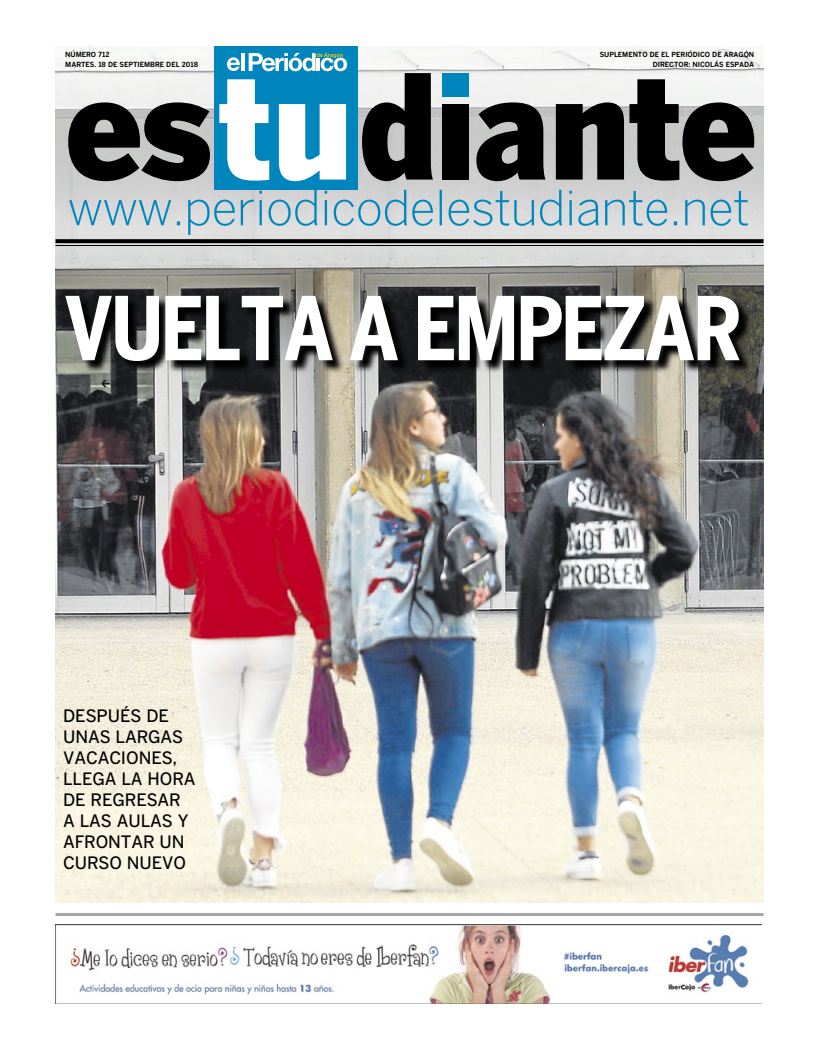
<style>
.page{position:relative;width:819px;height:1049px;background:#fff}
.page>*{position:absolute;margin:0;border:0;box-sizing:border-box;transform-origin:0 0}
.t1{font:700 condensed 87px "Zimmer";letter-spacing:-.025em;color:#fff}
.t2{font:500 17px/21px "Zimmer";letter-spacing:-.005em;color:#000}
.t3{font:700 7px/10.2px "Zimmer";letter-spacing:-.005em;color:#000}
</style>
<div class="page">
<img style="left:56px;top:46px;width:708px;height:857px">
<div style="left:215px;top:46px;width:143px;height:143px;background:#0086bd"></div>
<svg style="left:279px;top:104px;width:67px;height:77px"></svg>
<svg style="left:219px;top:79px;width:50px;height:102px"></svg>
<svg style="left:227px;top:57px;width:13px;height:14px"></svg>
<hr style="left:241px;top:53px;width:3px;height:18px;background:#fff">
<svg style="left:249px;top:53px;width:98px;height:18px"></svg>
<svg style="left:69px;top:190px;width:679px;height:45px"></svg>
<svg style="left:56px;top:239px;width:708px;height:4px;fill:#000"></svg>
<hr style="left:56px;top:245px;width:708px;height:1px;background:#000">
<svg style="left:68px;top:102px;width:142px;height:79px"></svg>
<svg style="left:362px;top:73px;width:71px;height:108px"></svg>
<div style="left:443px;top:104px;width:26px;height:76px;background:#000"></div>
<svg style="left:476px;top:102px;width:70px;height:79px"></svg>
<svg style="left:556px;top:79px;width:198px;height:102px"></svg>
<div style="left:443px;top:73px;width:26px;height:24px;background:#0086bd"></div>
<svg style="left:66px;top:296px;width:686px;height:78px"></svg>
<hr style="left:56px;top:913px;width:708px;height:3px;background:#a5a6a8">
<img style="left:56px;top:924px;width:705px;height:79px">
<p class="t3" style="left:65px;top:49px;width:134px">NÚMERO 712<br>MARTES. 18 DE SEPTIEMBRE DEL 2018</p>
<p class="t3" style="left:600px;top:49px;width:156px;text-align:right">SUPLEMENTO DE EL PERIÓDICO DE ARAGÓN<br>DIRECTOR: NICOLÁS ESPADA</p>
<p class="t1" style="left:64px;top:276px;width:679px">VUELTA A EMPEZAR</p>
<p class="t2" style="left:63px;top:704px;width:134px">DESPUÉS DE<br>UNAS LARGAS<br>VACACIONES,<br>LLEGA LA HORA<br>DE REGRESAR<br>A LAS AULAS Y<br>AFRONTAR UN<br>CURSO NUEVO</p>
</div>
